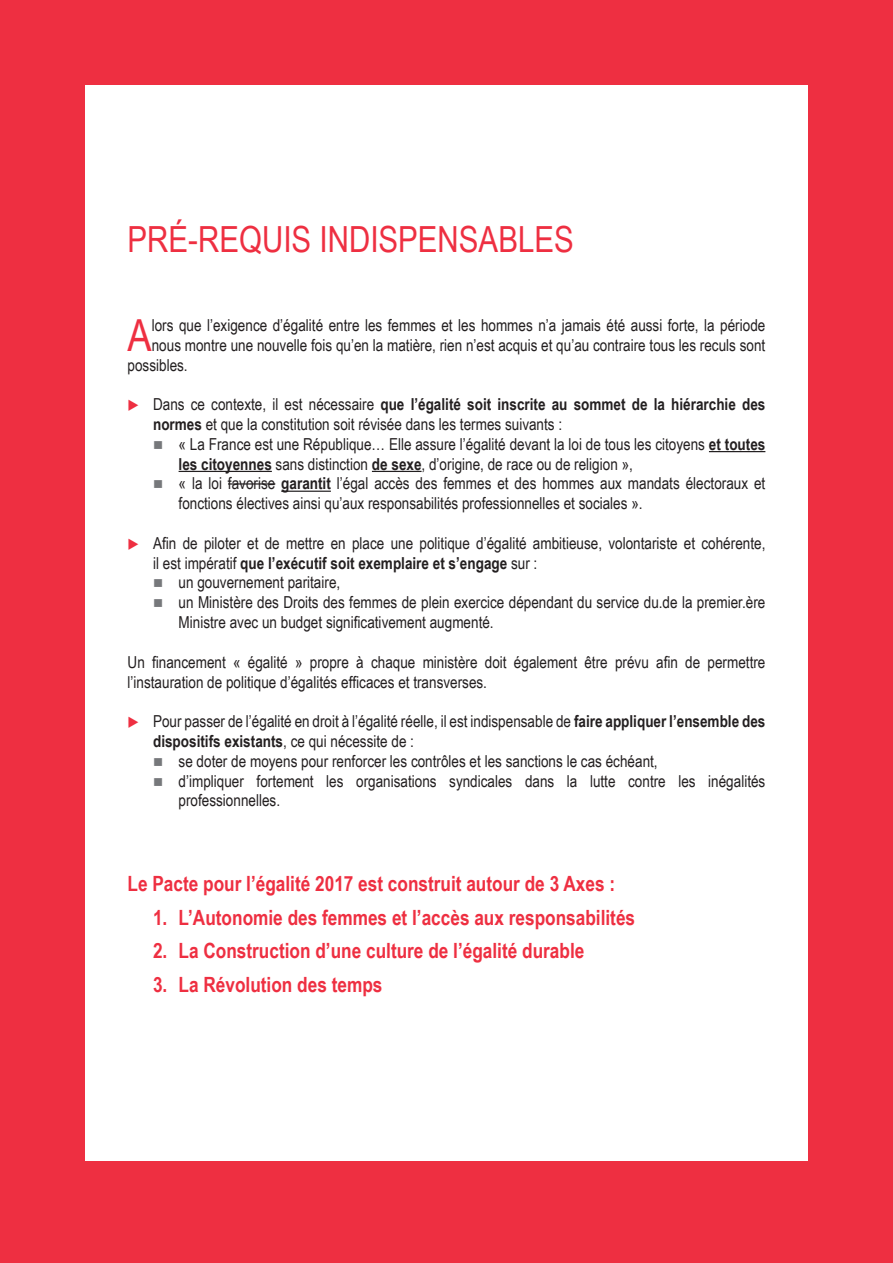
<style>
.page{position:relative;width:893px;height:1263px;background:#ee2f41}
.page>*{position:absolute;margin:0;border:0;box-sizing:border-box;transform-origin:0 0}
.t1{font:44.1px "Arial Narrow";color:#ee2f41}
.t2{font:36px "Arial Narrow";color:#ee2f41}
.Puce_carré{font:700 21px "Arial Narrow";color:#ee2f41}
.Puce_tiret{font:16.5px/19.8px "Arial Narrow";color:#231f20}
.Puce_carré-2{font:16.5px/19.8px "Arial Narrow";color:#231f20}
.s1{color:#ee2f41}
.s2{font-weight:700}
.s3{color:#76787b}
</style>
<div class="page">
<div style="left:85px;top:85px;width:723px;height:1076px;background:#fff"></div>
<hr style="left:709px;top:451px;width:56px;height:1px;background:#231f20">
<hr style="left:179px;top:471px;width:93px;height:1px;background:#231f20">
<hr style="left:372px;top:471px;width:50px;height:1px;background:#231f20">
<hr style="left:281px;top:491px;width:50px;height:1px;background:#231f20">
<hr style="left:228px;top:483px;width:47px;height:2px;background:#231f20">
<p class="t2" style="left:128px;top:213px;width:448px">PRÉ-REQUIS INDISPENSABLES</p>
<p class="t1" style="left:128px;top:303px;width:26px">A</p>
<p class="Puce_tiret" style="left:152px;top:315px;width:615px">lors que l’exigence d’égalité entre les femmes et les hommes n’a jamais été aussi forte, la période</p>
<p class="Puce_tiret" style="left:152px;top:334px;width:615px">nous montre une nouvelle fois qu’en la matière, rien n’est acquis et qu’au contraire tous les reculs sont</p>
<p class="Puce_tiret" style="left:128px;top:354px;width:62px">possibles.</p>
<p class="Puce_carré-2" style="left:153px;top:394px;width:614px;text-indent:-26px"><span class="s1">◆</span> Dans ce contexte, il est nécessaire <span class="s2">que l’égalité soit inscrite au sommet de la hiérarchie des normes</span> et que la constitution soit révisée dans les termes suivants :</p>
<p class="Puce_tiret" style="left:179px;top:433px;width:588px;text-indent:-26px"><span class="s3">■</span> « La France est une République… Elle assure l’égalité devant la loi de tous les citoyens <span class="s2">et toutes les citoyennes</span> sans distinction <span class="s2">de sexe</span>, d’origine, de race ou de religion »,</p>
<p class="Puce_tiret" style="left:179px;top:473px;width:588px;text-indent:-26px"><span class="s3">■</span> « la loi favorise <span class="s2">garantit</span> l’égal accès des femmes et des hommes aux mandats électoraux et fonctions électives ainsi qu’aux responsabilités professionnelles et sociales ».</p>
<p class="Puce_carré-2" style="left:153px;top:532px;width:614px;text-indent:-26px"><span class="s1">◆</span> Afin de piloter et de mettre en place une politique d’égalité ambitieuse, volontariste et cohérente, il est impératif <span class="s2">que l’exécutif soit exemplaire et s’engage</span> sur :</p>
<p class="Puce_tiret" style="left:153px;top:572px;width:189px"><span class="s3">■</span> un gouvernement paritaire,</p>
<p class="Puce_tiret" style="left:179px;top:592px;width:588px;text-indent:-26px"><span class="s3">■</span> un Ministère des Droits des femmes de plein exercice dépendant du service du.de la premier.ère<br>Ministre avec un budget significativement augmenté.</p>
<p class="Puce_tiret" style="left:128px;top:651px;width:639px">Un financement « égalité » propre à chaque ministère doit également être prévu afin de permettre l’instauration de politique d’égalités efficaces et transverses.</p>
<p class="Puce_carré-2" style="left:153px;top:711px;width:614px;text-indent:-26px"><span class="s1">◆</span> Pour passer de l’égalité en droit à l’égalité réelle, il est indispensable de <span class="s2">faire appliquer l’ensemble des dispositifs existants</span>, ce qui nécessite de :</p>
<p class="Puce_tiret" style="left:153px;top:750px;width:506px"><span class="s3">■</span> se doter de moyens pour renforcer les contrôles et les sanctions le cas échéant,</p>
<p class="Puce_tiret" style="left:179px;top:770px;width:588px;text-indent:-26px"><span class="s3">■</span> d’impliquer fortement les organisations syndicales dans la lutte contre les inégalités professionnelles.</p>
<p class="Puce_carré" style="left:128px;top:868px;width:489px">Le Pacte pour l’égalité 2017 est construit autour de 3 Axes :</p>
<p class="Puce_carré" style="left:153px;top:901px;width:484px">1. L’Autonomie des femmes et l’accès aux responsabilités</p>
<p class="Puce_carré" style="left:153px;top:935px;width:433px">2. La Construction d’une culture de l’égalité durable</p>
<p class="Puce_carré" style="left:153px;top:969px;width:231px">3. La Révolution des temps</p>
</div>
